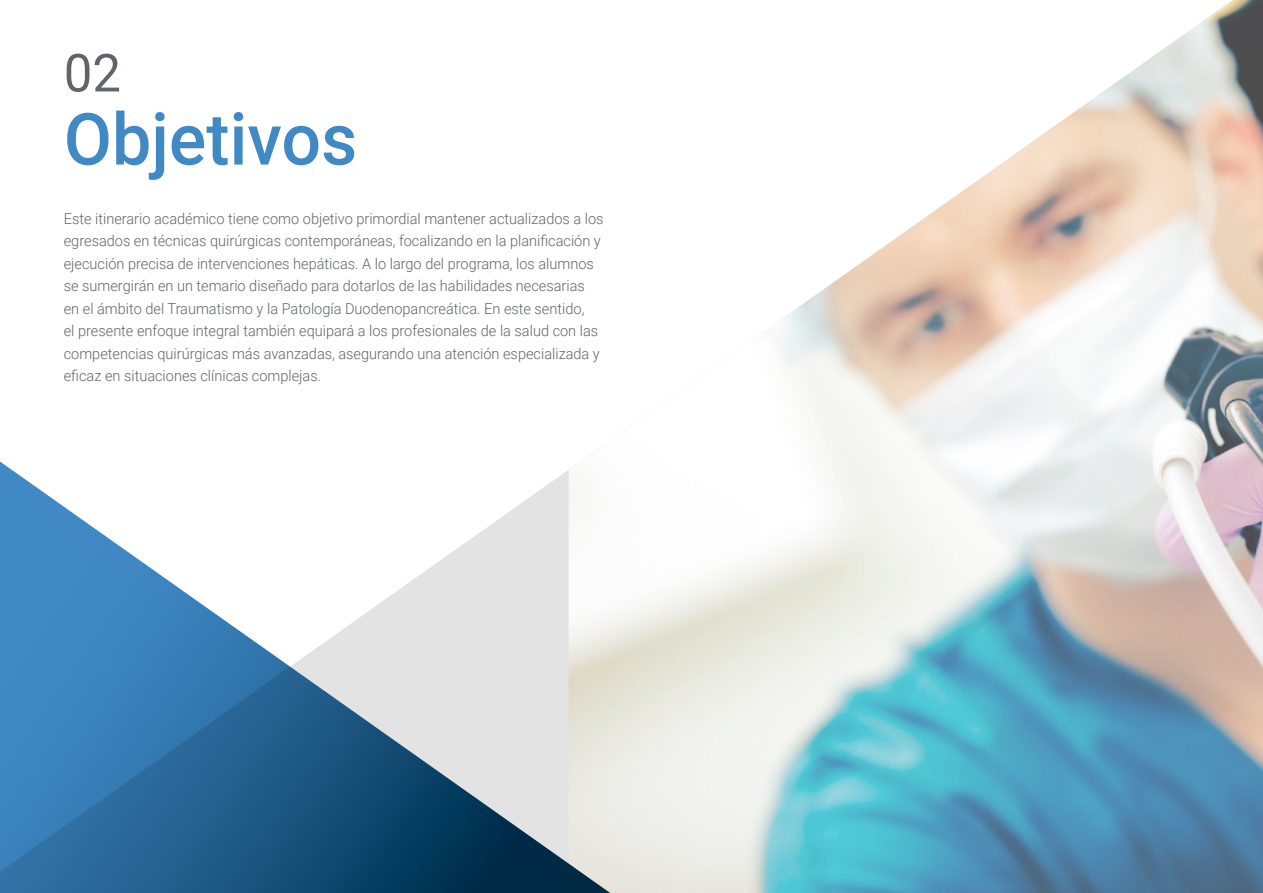
<style>
.page{position:relative;width:1263px;height:893px;background:#fff}
.page>*{position:absolute;margin:0;border:0;box-sizing:border-box;transform-origin:0 0}
.t1{font:500 72px "Roboto";color:#4089c5}
.t2{font:52.5px "Roboto";color:#61646a}
.t3{font:300 15px/22.5px "Roboto";color:#61646a}
</style>
<div class="page">
<img style="left:640px;top:0;width:623px;height:893px">
<svg style="left:0;top:461px;width:640px;height:432px"></svg>
<h2 class="t2" style="left:64px;top:36px;width:59px">02</h2>
<h1 class="t1" style="left:64px;top:89px;width:295px">Objetivos</h1>
<p class="t3" style="left:64px;top:207px;width:541px">Este itinerario académico tiene como objetivo primordial mantener actualizados a los egresados en técnicas quirúrgicas contemporáneas, focalizando en la planificación y ejecución precisa de intervenciones hepáticas. A lo largo del programa, los alumnos se sumergirán en un temario diseñado para dotarlos de las habilidades necesarias en el ámbito del Traumatismo y la Patología Duodenopancreática. En este sentido,<br>el presente enfoque integral también equipará a los profesionales de la salud con las competencias quirúrgicas más avanzadas, asegurando una atención especializada y eficaz en situaciones clínicas complejas.</p>
</div>
